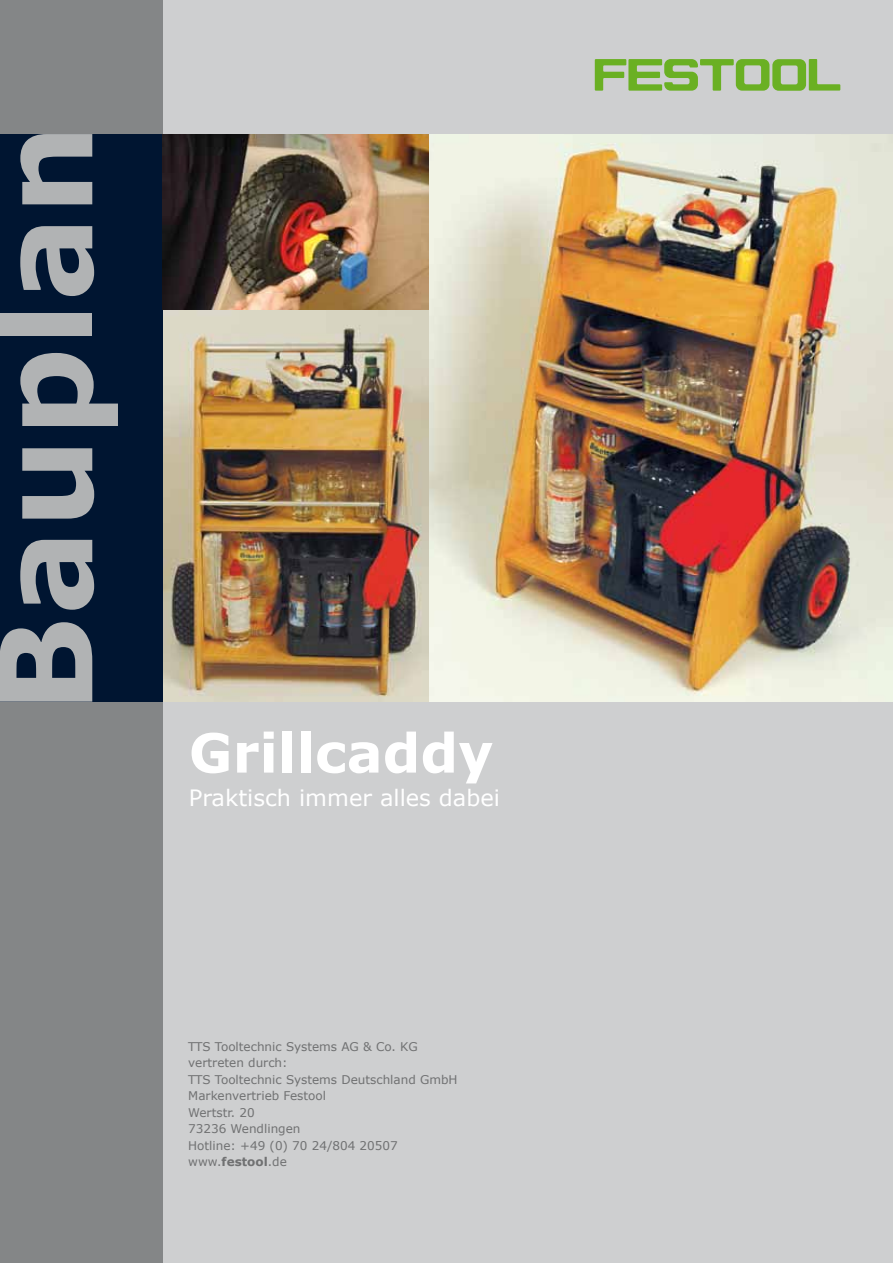
<style>
.page{position:relative;width:893px;height:1263px;background:#cecfd0}
.page>*{position:absolute;margin:0;border:0;box-sizing:border-box;transform-origin:0 0}
.t1{font:700 127.65px "Verdana";letter-spacing:.01em;color:#b1b3b4}
.t2{font:700 54px "Verdana";color:#fff}
.t3{font:22.5px "Verdana";color:#fff}
.t4{font:12px/16.5px "Verdana";color:#707172}
.s1{font-weight:700}
</style>
<div class="page">
<div style="left:0;top:0;width:163px;height:1263px;background:#848687"></div>
<img style="left:163px;top:310px;width:265px;height:392px">
<div style="left:0;top:134px;width:163px;height:568px;background:#001531"></div>
<svg style="left:595px;top:59px;width:245px;height:32px"></svg>
<img style="left:429px;top:134px;width:464px;height:568px">
<img style="left:163px;top:134px;width:266px;height:176px">
<h1 class="t1" style="left:-35px;top:713px;width:591px;rotate:-90deg">Bauplan</h1>
<h2 class="t2" style="left:189px;top:719px;width:306px">Grillcaddy</h2>
<h3 class="t3" style="left:189px;top:783px;width:313px">Praktisch immer alles dabei</h3>
<p class="t4" style="left:188px;top:1038px;width:271px">TTS Tooltechnic Systems AG &amp; Co. KG vertreten durch:<br>TTS Tooltechnic Systems Deutschland GmbH<br>Markenvertrieb Festool<br>Wertstr. 20<br>73236 Wendlingen<br>Hotline: +49 (0) 70 24/804 20507 www.<span class="s1">festool</span>.de</p>
</div>
